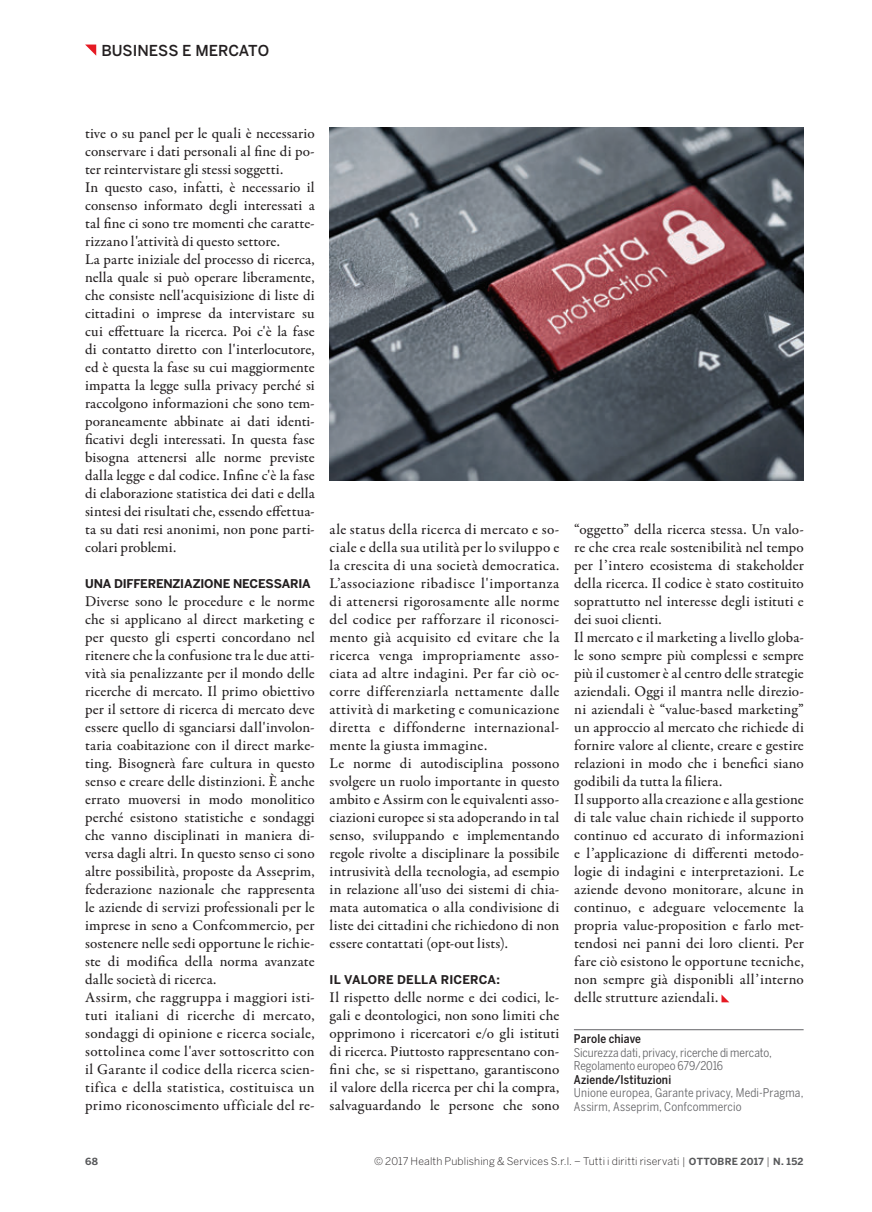
<style>
.page{position:relative;width:872px;height:1212px;background:#fff}
.page>*{position:absolute;margin:0;border:0;box-sizing:border-box;transform-origin:0 0}
.t1{font:500 15px/18px "Garamond Premr Pro";letter-spacing:.01em;color:#231f20}
.t2{font:500 15px "Benton Sans";letter-spacing:-.005em;color:#231f20}
.t3{font:12px/13.5px "Benton Sans Cond";color:#636366}
.t4{font:500 12px "Benton Sans Cond";letter-spacing:.01em;color:#231f20}
.t5{font:700 12px "Benton Sans";letter-spacing:-.01em;color:#231f20}
.t6{font:700 12px "Benton Sans";letter-spacing:.015em;color:#231f20}
.t7{font:300 10.5px "Benton Sans";letter-spacing:.015em;color:#231f20}
.t8{font:700 9.75px "Benton Sans";color:#57585a}
.s1{font-weight:700;font-size:9.75px;color:#57585a}
</style>
<div class="page">
<svg style="left:85px;top:45px;width:11px;height:11px"></svg>
<svg style="left:721px;top:994px;width:8px;height:8px"></svg>
<hr style="left:574px;top:1029px;width:229px;height:1px;background:#636366">
<img style="left:330px;top:128px;width:474px;height:352px">
<p class="t2" style="left:101px;top:41px;width:169px">BUSINESS E MERCATO</p>
<p class="t1" style="left:85px;top:125px;width:231px">tive o su panel per le quali è necessario conservare i dati personali al fine di po&shy;ter reintervistare gli stessi soggetti.<br>In questo caso, infatti, è necessario il consenso informato degli interessati a tal fine ci sono tre momenti che caratte&shy;rizzano l'attività di questo settore.<br>La parte iniziale del processo di ricerca, nella quale si può operare liberamente, che consiste nell'acquisizione di liste di cittadini o imprese da intervistare su cui effettuare la ricerca. Poi c'è la fase di contatto diretto con l'interlocutore, ed è questa la fase su cui maggiormente impatta la legge sulla privacy perché si raccolgono informazioni che sono tem&shy;poraneamente abbinate ai dati identi&shy;ficativi degli interessati. In questa fase bisogna attenersi alle norme previste dalla legge e dal codice. Infine c'è la fase di elaborazione statistica dei dati e della sintesi dei risultati che, essendo effettua&shy;ta su dati resi anonimi, non pone parti&shy;colari problemi.</p>
<p class="t5" style="left:85px;top:577px;width:227px">UNA DIFFERENZIAZIONE NECESSARIA</p>
<p class="t1" style="left:85px;top:593px;width:231px">Diverse sono le procedure e le norme che si applicano al direct marketing e per questo gli esperti concordano nel ritenere che la confusione tra le due atti&shy;vità sia penalizzante per il mondo delle ricerche di mercato. Il primo obiettivo per il settore di ricerca di mercato deve essere quello di sganciarsi dall'involon&shy;taria coabitazione con il direct marke&shy;ting. Bisognerà fare cultura in questo senso e creare delle distinzioni. È anche errato muoversi in modo monolitico perché esistono statistiche e sondaggi che vanno disciplinati in maniera di&shy;versa dagli altri. In questo senso ci sono altre possibilità, proposte da Asseprim, federazione nazionale che rappresenta le aziende di servizi professionali per le imprese in seno a Confcommercio, per sostenere nelle sedi opportune le richie&shy;ste di modifica della norma avanzate dalle società di ricerca.<br>Assirm, che raggruppa i maggiori isti&shy;tuti italiani di ricerche di mercato, sondaggi di opinione e ricerca sociale, sottolinea come l'aver sottoscritto con il Garante il codice della ricerca scien&shy;tifica e della statistica, costituisca un primo riconoscimento ufficiale del re-</p>
<p class="t1" style="left:330px;top:521px;width:231px">ale status della ricerca di mercato e so&shy;ciale e della sua utilità per lo sviluppo e la crescita di una società democratica.<br>L’associazione ribadisce l'importanza di attenersi rigorosamente alle norme del codice per rafforzare il riconosci&shy;mento già acquisito ed evitare che la ricerca venga impropriamente asso&shy;ciata ad altre indagini. Per far ciò oc&shy;corre differenziarla nettamente dalle attività di marketing e comunicazione diretta e diffonderne internazional&shy;mente la giusta immagine.<br>Le norme di autodisciplina possono svolgere un ruolo importante in questo ambito e Assirm con le equivalenti asso&shy;ciazioni europee si sta adoperando in tal senso, sviluppando e implementando regole rivolte a disciplinare la possibile intrusività della tecnologia, ad esempio in relazione all'uso dei sistemi di chia&shy;mata automatica o alla condivisione di liste dei cittadini che richiedono di non essere contattati (opt-out lists).</p>
<p class="t6" style="left:330px;top:973px;width:172px">IL VALORE DELLA RICERCA:</p>
<p class="t1" style="left:330px;top:989px;width:231px;text-align:justify">Il rispetto delle norme e dei codici, le&shy;gali e deontologici, non sono limiti che opprimono i ricercatori e/o gli istituti di ricerca. Piuttosto rappresentano con&shy;fini che, se si rispettano, garantiscono il valore della ricerca per chi la compra, salvaguardando le persone che sono</p>
<p class="t1" style="left:574px;top:521px;width:231px">“oggetto” della ricerca stessa. Un valo&shy;re che crea reale sostenibilità nel tempo per l’intero ecosistema di stakeholder della ricerca. Il codice è stato costituito soprattutto nel interesse degli istituti e dei suoi clienti.<br>Il mercato e il marketing a livello globa&shy;le sono sempre più complessi e sempre più il customer è al centro delle strategie aziendali. Oggi il mantra nelle direzio&shy;ni aziendali è “value-based marketing” un approccio al mercato che richiede di fornire valore al cliente, creare e gestire relazioni in modo che i benefici siano godibili da tutta la filiera.<br>Il supporto alla creazione e alla gestione di tale value chain richiede il supporto continuo ed accurato di informazioni e l’applicazione di differenti metodo&shy;logie di indagini e interpretazioni. Le aziende devono monitorare, alcune in continuo, e adeguare velocemente la propria value-proposition e farlo met&shy;tendosi nei panni dei loro clienti. Per fare ciò esistono le opportune tecniche, non sempre già disponibli all’interno delle strutture aziendali.</p>
<p class="t4" style="left:574px;top:1032px;width:69px">Parole chiave</p>
<p class="t3" style="left:574px;top:1046px;width:199px">Sicurezza dati, privacy, ricerche di mercato,<br>Regolamento europeo 679/2016</p>
<p class="t4" style="left:574px;top:1072px;width:99px">Aziende/Istituzioni</p>
<p class="t3" style="left:574px;top:1086px;width:231px">Unione europea, Garante privacy, Medi-Pragma,<br>Assirm, Asseprim, Confcommercio</p>
<p class="t8" style="left:85px;top:1156px;width:14px">68</p>
<p class="t7" style="left:374px;top:1155px;width:431px">© 2017 Health Publishing &amp; Services S.r.l. – Tutti i diritti riservati | <span class="s1">OTTOBRE 2017</span> | <span class="s1">N. 152</span></p>
</div>
